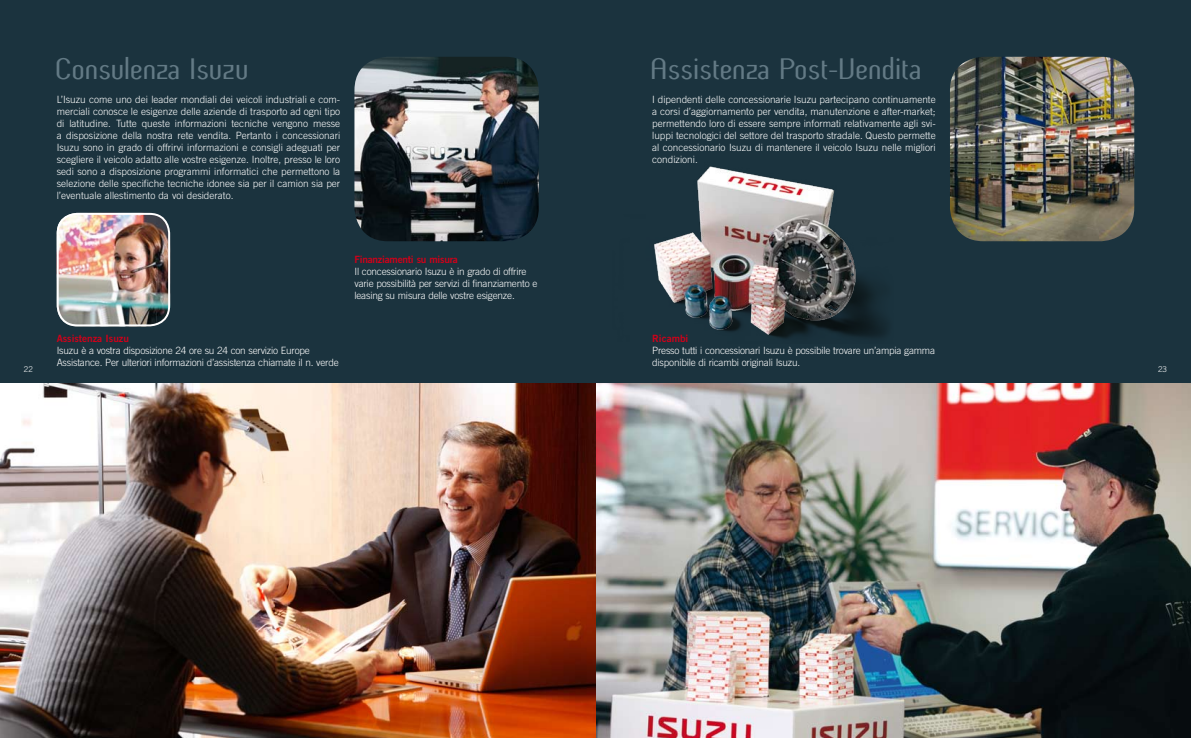
<style>
.page{position:relative;width:1191px;height:738px;background:#fff}
.page>*{position:absolute;margin:0;border:0;box-sizing:border-box;transform-origin:0 0}
.t1{font:30px "Butter unsalted";color:#637a85}
.t2{font:300 10px/12px "Trade Gothic LT Std";letter-spacing:-.02em;color:#fff}
.t3{font:10px "Trade Gothic LT Std Bd 2";color:#d10019}
.t4{font:10px "Trade Gothic LT Std Bd 2";letter-spacing:-.02em;color:#d10019}
.t5{font:300 8px "Trade Gothic LT Std";color:#fff}
</style>
<div class="page">
<div style="left:0;top:0;width:1191px;height:737px;background:#1b333e"></div>
<img style="left:354px;top:57px;width:185px;height:184px">
<img style="left:950px;top:57px;width:184px;height:184px">
<img style="left:0;top:383px;width:1191px;height:354px">
<img style="left:654px;top:166px;width:233px;height:173px">
<img style="left:57px;top:213px;width:113px;height:113px">
<div style="left:57px;top:213px;width:113px;height:113px;border:2px solid #fff;border-radius:20px"></div>
<h1 class="t1" style="left:57px;top:53px;width:195px">Consulenza Isuzu</h1>
<p class="t2" style="left:57px;top:93px;width:285px;text-align:justify">L’Isuzu come uno dei leader mondiali dei veicoli industriali e com&shy;merciali conosce le esigenze delle aziende di trasporto ad ogni tipo di latitudine. Tutte queste informazioni tecniche vengono messe a disposizione della nostra rete vendita. Pertanto i concessionari Isuzu sono in grado di offrirvi informazioni e consigli adeguati per scegliere il veicolo adatto alle vostre esigenze. Inoltre, presso le loro sedi sono a disposizione programmi informatici che permettono la selezione delle specifiche tecniche idonee sia per il camion sia per l’eventuale allestimento da voi desiderato.</p>
<p class="t4" style="left:354px;top:253px;width:105px">Finanziamenti su misura</p>
<p class="t2" style="left:354px;top:265px;width:184px">Il concessionario Isuzu è in grado di offrire varie possibilità per servizi di finanziamento e leasing su misura delle vostre esigenze.</p>
<h1 class="t1" style="left:652px;top:53px;width:272px">Assistenza Post-Vendita</h1>
<p class="t2" style="left:652px;top:93px;width:285px;text-align:justify">I dipendenti delle concessionarie Isuzu partecipano continuamente a corsi d’aggiornamento per vendita, manutenzione e after-market; permettendo loro di essere sempre informati relativamente agli svi&shy;luppi tecnologici del settore del trasporto stradale. Questo permette al concessionario Isuzu di mantenere il veicolo Isuzu nelle migliori condizioni.</p>
<p class="t3" style="left:57px;top:332px;width:74px">Assistenza Isuzu</p>
<p class="t2" style="left:57px;top:344px;width:283px">Isuzu è a vostra disposizione 24 ore su 24 con servizio Europe<br>Assistance. Per ulteriori informazioni d’assistenza chiamate il n. verde</p>
<p class="t3" style="left:652px;top:332px;width:38px">Ricambi</p>
<p class="t2" style="left:652px;top:344px;width:284px">Presso tutti i concessionari Isuzu è possibile trovare un’ampia gamma disponibile di ricambi originali Isuzu.</p>
<p class="t5" style="left:24px;top:364px;width:10px">22</p>
<p class="t5" style="left:1158px;top:364px;width:10px">23</p>
</div>
